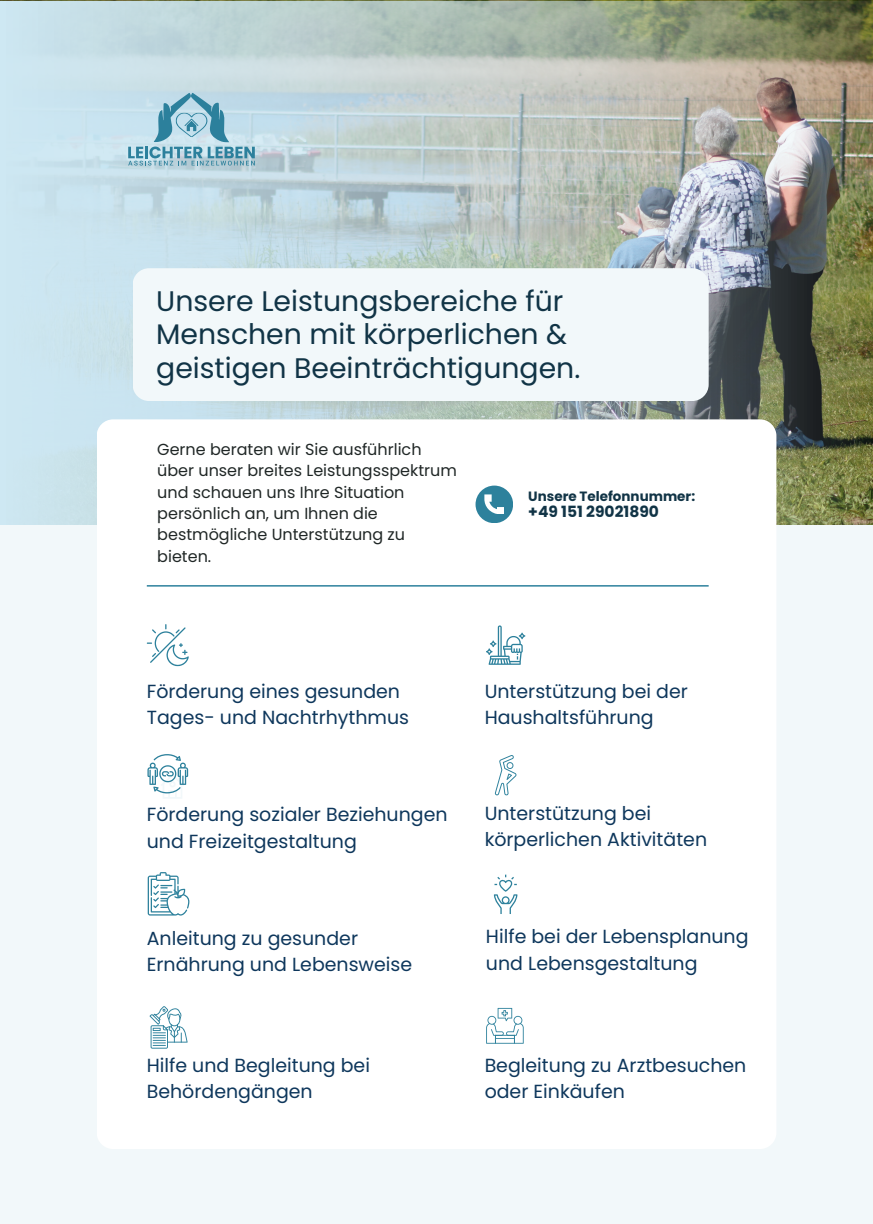
<style>
.page{position:relative;width:873px;height:1224px;background:#f2f8fa}
.page>*{position:absolute;margin:0;border:0;box-sizing:border-box;transform-origin:0 0}
.t1{font:28.2px/33.4px "Poppins";color:#113446}
.t2{font:19px/26.4px "Poppins";color:#0e375c}
.t3{font:16px/21.4px "Poppins";color:#202726}
.t4{font:700 15.4px "Poppins";color:#113446}
.t5{font:700 13.4px "Poppins";color:#113446}
</style>
<div class="page">
<img style="left:0;top:0;width:873px;height:525px">
<div style="left:97px;top:419px;width:679px;height:730px;background:#fff;border-radius:16px"></div>
<div style="left:133px;top:268px;width:575px;height:133px;background:#f2f8fa;border-radius:16px"></div>
<hr style="left:147px;top:585px;width:562px;height:2px;background:#2d819c">
<svg style="left:147px;top:624px;width:42px;height:42px"></svg>
<svg style="left:147px;top:754px;width:41px;height:44px"></svg>
<svg style="left:148px;top:872px;width:42px;height:44px"></svg>
<svg style="left:150px;top:1006px;width:38px;height:43px"></svg>
<svg style="left:486px;top:625px;width:39px;height:40px"></svg>
<svg style="left:495px;top:755px;width:22px;height:40px"></svg>
<svg style="left:494px;top:875px;width:24px;height:39px"></svg>
<svg style="left:486px;top:1008px;width:38px;height:36px"></svg>
<svg style="left:128px;top:147px;width:127px;height:19px;background:#85b4c5"></svg>
<img style="left:154px;top:93px;width:75px;height:50px">
<img style="left:176px;top:113px;width:32px;height:24px">
<svg style="left:186px;top:126px;width:11px;height:5px"></svg>
<img style="left:184px;top:118px;width:15px;height:8px">
<div style="left:476px;top:486px;width:37px;height:37px;background:#2d819c;border-radius:50%"></div>
<svg style="left:484px;top:494px;width:20px;height:20px"></svg>
<h1 class="t1" style="left:156px;top:284px;width:426px">Unsere Leistungsbereiche für<br>Menschen mit körperlichen &amp; geistigen Beeinträchtigungen.</h1>
<p class="t3" style="left:157px;top:439px;width:301px">Gerne beraten wir Sie ausführlich über unser breites Leistungsspektrum und schauen uns Ihre Situation persönlich an, um Ihnen die bestmögliche Unterstützung zu bieten.</p>
<p class="t5" style="left:528px;top:489px;width:168px">Unsere Telefonnummer:</p>
<p class="t4" style="left:528px;top:503px;width:132px">+49 151 29021890</p>
<p class="t2" style="left:147px;top:678px;width:264px">Förderung eines gesunden<br>Tages- und Nachtrhythmus</p>
<p class="t2" style="left:147px;top:801px;width:302px">Förderung sozialer Beziehungen und Freizeitgestaltung</p>
<p class="t2" style="left:147px;top:925px;width:267px">Anleitung zu gesunder<br>Ernährung und Lebensweise</p>
<p class="t2" style="left:147px;top:1052px;width:225px">Hilfe und Begleitung bei<br>Behördengängen</p>
<p class="t2" style="left:485px;top:678px;width:205px">Unterstützung bei der<br>Haushaltsführung</p>
<p class="t2" style="left:485px;top:800px;width:224px">Unterstützung bei körperlichen Aktivitäten</p>
<p class="t2" style="left:486px;top:924px;width:264px">Hilfe bei der Lebensplanung und Lebensgestaltung</p>
<p class="t2" style="left:485px;top:1052px;width:263px">Begleitung zu Arztbesuchen oder Einkäufen</p>
</div>
